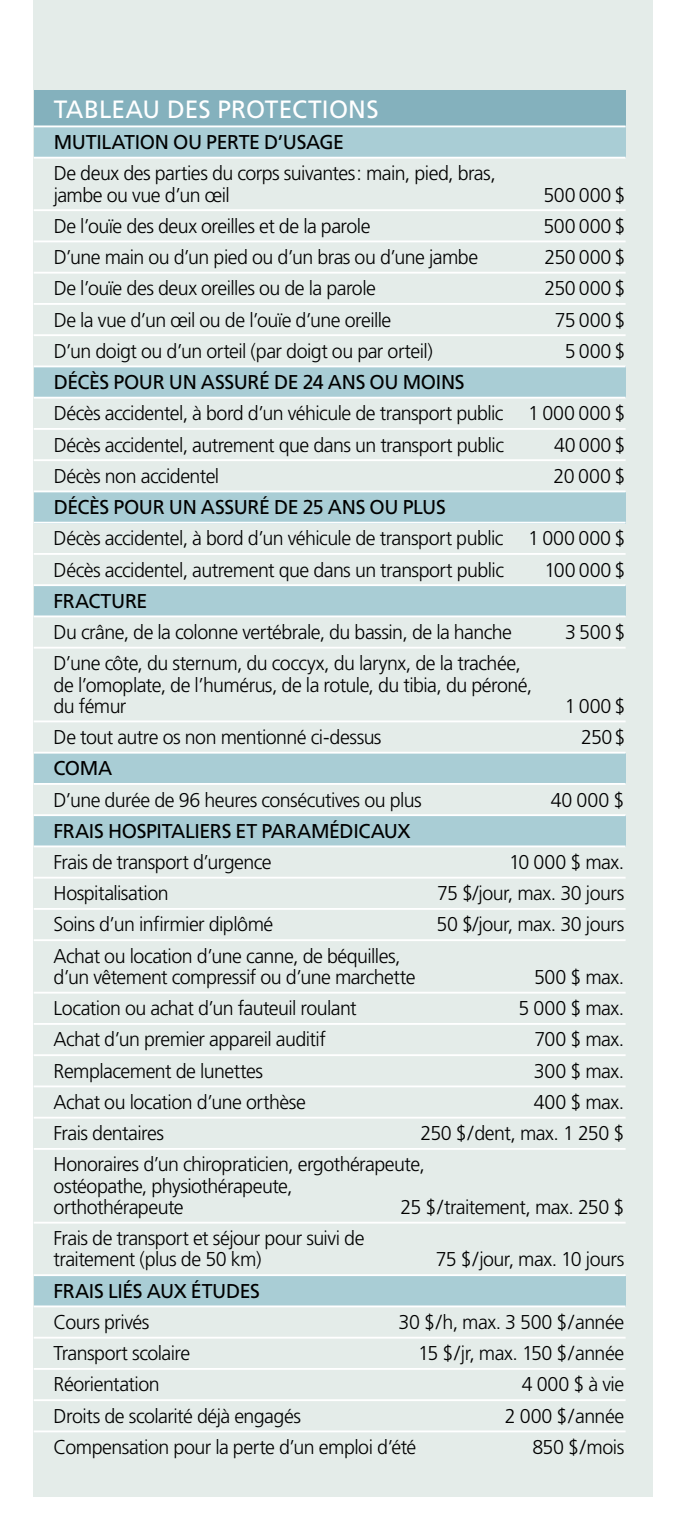
<style>
.page{position:relative;width:687px;height:1530px;background:#fff}
.page>*{position:absolute;margin:0;border:0;box-sizing:border-box;transform-origin:0 0}
.t1{font:25px "Frutiger";letter-spacing:.005em;color:#fff}
.t2{font:300 20px/21.2px "Frutiger";letter-spacing:-.03em;color:#000}
.t3{font:20px "Frutiger";letter-spacing:-.02em;color:#000}
</style>
<div class="page">
<div style="left:34px;top:0;width:618px;height:1496px;background:#e4ece9"></div>
<div style="left:34px;top:90px;width:591px;height:36px;background:#84b1bd"></div>
<div style="left:34px;top:126px;width:591px;height:32px;background:#a9cdd5"></div>
<div style="left:34px;top:366px;width:591px;height:32px;background:#a9cdd5"></div>
<div style="left:34px;top:492px;width:591px;height:31px;background:#a9cdd5"></div>
<div style="left:34px;top:585px;width:591px;height:31px;background:#a9cdd5"></div>
<div style="left:34px;top:753px;width:591px;height:31px;background:#a9cdd5"></div>
<div style="left:34px;top:815px;width:591px;height:31px;background:#a9cdd5"></div>
<div style="left:34px;top:1276px;width:591px;height:31px;background:#a9cdd5"></div>
<hr style="left:34px;top:125px;width:591px;height:2px;background:#fff">
<hr style="left:34px;top:157px;width:591px;height:2px;background:#fff">
<hr style="left:34px;top:209px;width:591px;height:2px;background:#fff">
<hr style="left:34px;top:240px;width:591px;height:2px;background:#fff">
<hr style="left:34px;top:272px;width:591px;height:2px;background:#fff">
<hr style="left:34px;top:303px;width:591px;height:2px;background:#fff">
<hr style="left:34px;top:334px;width:591px;height:2px;background:#fff">
<hr style="left:34px;top:365px;width:591px;height:2px;background:#fff">
<hr style="left:34px;top:397px;width:591px;height:2px;background:#fff">
<hr style="left:34px;top:428px;width:591px;height:2px;background:#fff">
<hr style="left:34px;top:459px;width:591px;height:2px;background:#fff">
<hr style="left:34px;top:490px;width:591px;height:2px;background:#fff">
<hr style="left:34px;top:522px;width:591px;height:2px;background:#fff">
<hr style="left:34px;top:553px;width:591px;height:2px;background:#fff">
<hr style="left:34px;top:584px;width:591px;height:2px;background:#fff">
<hr style="left:34px;top:615px;width:591px;height:2px;background:#fff">
<hr style="left:34px;top:647px;width:591px;height:2px;background:#fff">
<hr style="left:34px;top:720px;width:591px;height:2px;background:#fff">
<hr style="left:34px;top:752px;width:591px;height:2px;background:#fff">
<hr style="left:34px;top:783px;width:591px;height:2px;background:#fff">
<hr style="left:34px;top:814px;width:591px;height:2px;background:#fff">
<hr style="left:34px;top:845px;width:591px;height:2px;background:#fff">
<hr style="left:34px;top:877px;width:591px;height:2px;background:#fff">
<hr style="left:34px;top:908px;width:591px;height:2px;background:#fff">
<hr style="left:34px;top:939px;width:591px;height:2px;background:#fff">
<hr style="left:34px;top:992px;width:591px;height:2px;background:#fff">
<hr style="left:34px;top:1023px;width:591px;height:2px;background:#fff">
<hr style="left:34px;top:1054px;width:591px;height:2px;background:#fff">
<hr style="left:34px;top:1085px;width:591px;height:2px;background:#fff">
<hr style="left:34px;top:1117px;width:591px;height:2px;background:#fff">
<hr style="left:34px;top:1148px;width:591px;height:2px;background:#fff">
<hr style="left:34px;top:1222px;width:591px;height:2px;background:#fff">
<hr style="left:34px;top:1274px;width:591px;height:2px;background:#fff">
<hr style="left:34px;top:1305px;width:591px;height:2px;background:#fff">
<hr style="left:34px;top:1337px;width:591px;height:2px;background:#fff">
<hr style="left:34px;top:1368px;width:591px;height:2px;background:#fff">
<hr style="left:34px;top:1399px;width:591px;height:2px;background:#fff">
<hr style="left:34px;top:1430px;width:591px;height:2px;background:#fff">
<p class="t1" style="left:54px;top:95px;width:326px">TABLEAU DES PROTECTIONS</p>
<p class="t3" style="left:54px;top:131px;width:292px">MUTILATION OU PERTE D’USAGE</p>
<p class="t2" style="left:54px;top:163px;width:443px">De deux des parties du corps suivantes: main, pied, bras, jambe ou vue d’un œil</p>
<p class="t2" style="left:543px;top:184px;width:83px">500 000 $</p>
<p class="t2" style="left:54px;top:216px;width:318px">De l’ouïe des deux oreilles et de la parole</p>
<p class="t2" style="left:543px;top:216px;width:83px">500 000 $</p>
<p class="t2" style="left:54px;top:247px;width:426px">D’une main ou d’un pied ou d’un bras ou d’une jambe</p>
<p class="t2" style="left:544px;top:247px;width:82px">250 000 $</p>
<p class="t2" style="left:54px;top:278px;width:324px">De l’ouïe des deux oreilles ou de la parole</p>
<p class="t2" style="left:544px;top:278px;width:82px">250 000 $</p>
<p class="t2" style="left:54px;top:309px;width:339px">De la vue d’un œil ou de l’ouïe d’une oreille</p>
<p class="t2" style="left:554px;top:309px;width:72px">75 000 $</p>
<p class="t2" style="left:54px;top:341px;width:380px">D’un doigt ou d’un orteil (par doigt ou par orteil)</p>
<p class="t2" style="left:564px;top:341px;width:62px">5 000 $</p>
<p class="t3" style="left:54px;top:370px;width:412px">DÉCÈS POUR UN ASSURÉ DE 24 ANS OU MOINS</p>
<p class="t2" style="left:54px;top:398px;width:573px;line-height:31.2px">Décès accidentel, à bord d’un véhicule de transport public 1 000 000 $<br>Décès accidentel, autrement que dans un transport public</p>
<p class="t2" style="left:553px;top:434px;width:73px">40 000 $</p>
<p class="t2" style="left:54px;top:466px;width:167px">Décès non accidentel</p>
<p class="t2" style="left:553px;top:466px;width:73px">20 000 $</p>
<p class="t3" style="left:54px;top:495px;width:393px">DÉCÈS POUR UN ASSURÉ DE 25 ANS OU PLUS</p>
<p class="t2" style="left:54px;top:523px;width:573px;line-height:31.2px">Décès accidentel, à bord d’un véhicule de transport public 1 000 000 $<br>Décès accidentel, autrement que dans un transport public</p>
<p class="t2" style="left:544px;top:559px;width:83px">100 000 $</p>
<p class="t3" style="left:54px;top:589px;width:95px">FRACTURE</p>
<p class="t2" style="left:54px;top:622px;width:459px">Du crâne, de la colonne vertébrale, du bassin, de la hanche</p>
<p class="t2" style="left:565px;top:622px;width:62px">3 500 $</p>
<p class="t2" style="left:54px;top:653px;width:479px">D’une côte, du sternum, du coccyx, du larynx, de la trachée, de l’omoplate, de l’humérus, de la rotule, du tibia, du péroné, du fémur</p>
<p class="t2" style="left:564px;top:696px;width:62px">1 000 $</p>
<p class="t2" style="left:54px;top:727px;width:329px">De tout autre os non mentionné ci-dessus</p>
<p class="t2" style="left:581px;top:727px;width:46px">250 $</p>
<p class="t3" style="left:54px;top:757px;width:35px">COMA</p>
<p class="t2" style="left:54px;top:789px;width:369px">D’une durée de 96 heures consécutives ou plus</p>
<p class="t2" style="left:550px;top:789px;width:75px">40 000 $</p>
<p class="t3" style="left:54px;top:819px;width:252px">FRAIS HOSPITALIERS ET PARAM</p>
<p class="t3" style="left:329px;top:819px;width:83px">ÉDICAUX</p>
<p class="t2" style="left:54px;top:852px;width:219px">Frais de transport d’urgence</p>
<p class="t2" style="left:508px;top:852px;width:117px">10 000 $ max.</p>
<p class="t2" style="left:54px;top:883px;width:116px">Hospitalisation</p>
<p class="t2" style="left:437px;top:883px;width:189px">75 $/jour, max. 30 jours</p>
<p class="t2" style="left:54px;top:914px;width:221px">Soins d’un infirmier diplômé</p>
<p class="t2" style="left:436px;top:914px;width:189px">50 $/jour, max. 30 jours</p>
<p class="t2" style="left:54px;top:945px;width:363px">Achat ou location d’une canne, de béquilles, d’un vêtement compressif ou d’une marchette</p>
<p class="t2" style="left:533px;top:967px;width:92px">500 $ max.</p>
<p class="t2" style="left:54px;top:998px;width:304px">Location ou achat d’un fauteuil roulant</p>
<p class="t2" style="left:518px;top:998px;width:107px">5 000 $ max.</p>
<p class="t2" style="left:54px;top:1029px;width:273px">Achat d’un premier appareil auditif</p>
<p class="t2" style="left:534px;top:1029px;width:91px">700 $ max.</p>
<p class="t2" style="left:54px;top:1060px;width:211px">Remplacement de lunettes</p>
<p class="t2" style="left:533px;top:1060px;width:92px">300 $ max.</p>
<p class="t2" style="left:54px;top:1092px;width:253px">Achat ou location d’une orthèse</p>
<p class="t2" style="left:533px;top:1092px;width:92px">400 $ max.</p>
<p class="t2" style="left:54px;top:1123px;width:112px">Frais dentaires</p>
<p class="t2" style="left:54px;top:1118px;width:571px;line-height:31.2px;text-indent:367px">250 $/dent, max. 1 250 $<br>Honoraires d’un chiropraticien, ergothérapeute,</p>
<p class="t2" style="left:54px;top:1175px;width:240px">ostéopathe, physiothérapeute, orthothérapeute</p>
<p class="t2" style="left:400px;top:1197px;width:225px">25 $/traitement, max. 250 $</p>
<p class="t2" style="left:54px;top:1228px;width:312px">Frais de transport et séjour pour suivi de traitement (plus de 50 km)</p>
<p class="t2" style="left:435px;top:1249px;width:190px">75 $/jour, max. 10 jours</p>
<p class="t3" style="left:54px;top:1279px;width:208px">FRAIS LIÉS AUX ÉTUDES</p>
<p class="t2" style="left:54px;top:1312px;width:97px">Cours privés</p>
<p class="t2" style="left:398px;top:1312px;width:227px">30 $/h, max. 3 500 $/année</p>
<p class="t2" style="left:54px;top:1343px;width:138px">Transport scolaire</p>
<p class="t2" style="left:418px;top:1343px;width:207px">15 $/jr, max. 150 $/année</p>
<p class="t2" style="left:54px;top:1374px;width:108px">Réorientation</p>
<p class="t2" style="left:521px;top:1374px;width:104px">4 000 $ à vie</p>
<p class="t2" style="left:54px;top:1405px;width:249px">Droits de scolarité déjà engagés</p>
<p class="t2" style="left:504px;top:1405px;width:121px">2 000 $/année</p>
<p class="t2" style="left:54px;top:1437px;width:364px">Compensation pour la perte d’un emploi d’été</p>
<p class="t2" style="left:532px;top:1437px;width:93px">850 $/mois</p>
</div>
